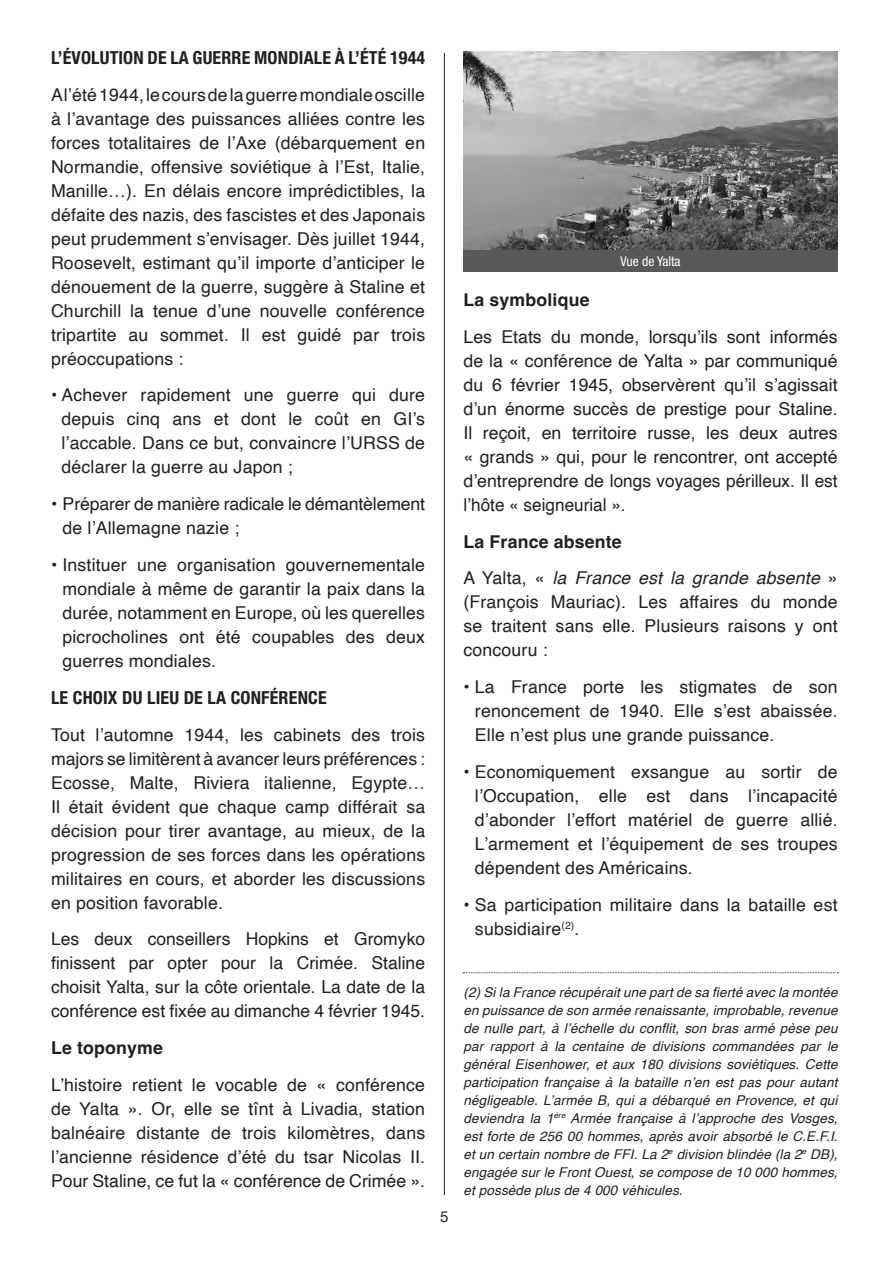
<style>
.page{position:relative;width:893px;height:1263px;background:#fff}
.page>*{position:absolute;margin:0;border:0;box-sizing:border-box;transform-origin:0 0}
.t1{font:700 condensed 18px "Helvetica Neue LT Std";letter-spacing:.01em;color:#231f20}
.t2{font:17.7px/24px "Helvetica";letter-spacing:.01em;color:#231f20;text-align:justify}
.t3{font:17.7px/24px "Helvetica";letter-spacing:-.01em;color:#231f20}
.t4{font:italic 17.7px/36.8px "Helvetica";letter-spacing:.01em;color:#231f20}
.t5{font:700 17.7px "Helvetica";letter-spacing:.01em;color:#231f20}
.t6{font:15px "Helvetica Neue";color:#231f20}
.t7{font:italic 13.5px/18px "Helvetica";letter-spacing:.01em;color:#231f20;text-align:justify}
.t8{font:condensed 13.5px "Helvetica Neue LT Std";color:#fff}
.s1{font-weight:700;font-style:normal}
.s2{font-style:normal}
</style>
<div class="page">
<hr style="left:444px;top:53px;width:1px;height:1142px;background:#231f20">
<svg style="left:463px;top:972px;width:375px;height:1px"></svg>
<img style="left:463px;top:51px;width:375px;height:199px">
<div style="left:463px;top:250px;width:375px;height:21px;background:#57585a"></div>
<p class="t1" style="left:51px;top:47px;width:376px">L’ÉVOLUTION DE LA GUERRE MONDIALE À L’ÉTÉ 1944</p>
<p class="t2" style="left:51px;top:83px;width:376px">A l’été 1944, le cours de la guerre mondiale oscille à l’avantage des puissances alliées contre les forces totalitaires de l’Axe (débarquement en Normandie, offensive soviétique à l’Est, Italie, Manille…). En délais encore imprédictibles, la défaite des nazis, des fascistes et des Japonais peut prudemment s’envisager. Dès juillet 1944, Roosevelt, estimant qu’il importe d’anticiper le dénouement de la guerre, suggère à Staline et Churchill la tenue d’une nouvelle conférence tripartite au sommet. Il est guidé par trois préoccupations :</p>
<p class="t2" style="left:62px;top:384px;width:365px;text-indent:-10px">• Achever rapidement une guerre qui dure depuis cinq ans et dont le coût en GI’s l’accable. Dans ce but, convaincre l’URSS de déclarer la guerre au Japon ;</p>
<p class="t3" style="left:62px;top:493px;width:364px;text-indent:-11px">• Préparer de manière radicale le démantèlement de l’Allemagne nazie ;</p>
<p class="t2" style="left:62px;top:553px;width:364px;text-indent:-11px">• Instituer une organisation gouvernementale mondiale à même de garantir la paix dans la durée, notamment en Europe, où les querelles picrocholines ont été coupables des deux guerres mondiales.</p>
<p class="t1" style="left:51px;top:686px;width:277px">LE CHOIX DU LIEU DE LA CONFÉRENCE</p>
<p class="t2" style="left:51px;top:723px;width:376px">Tout l’automne 1944, les cabinets des trois majors se limitèrent à avancer leurs préférences :<br>Ecosse, Malte, Riviera italienne, Egypte… Il était évident que chaque camp différait sa décision pour tirer avantage, au mieux, de la progression de ses forces dans les opérations militaires en cours, et aborder les discussions en position favorable.</p>
<p class="t2" style="left:51px;top:927px;width:376px">Les deux conseillers Hopkins et Gromyko finissent par opter pour la Crimée. Staline choisit Yalta, sur la côte orientale. La date de la conférence est fixée au dimanche 4 février 1945.</p>
<p class="t5" style="left:51px;top:1037px;width:113px">Le toponyme</p>
<p class="t2" style="left:51px;top:1073px;width:376px">L’histoire retient le vocable de « conférence de Yalta ». Or, elle se tînt à Livadia, station balnéaire distante de trois kilomètres, dans l’ancienne résidence d’été du tsar Nicolas II.<br>Pour Staline, ce fut la « conférence de Crimée ».</p>
<p class="t6" style="left:440px;top:1206px;width:10px">5</p>
<p class="t8" style="left:621px;top:253px;width:61px">Vue de Yalta</p>
<p class="t5" style="left:463px;top:289px;width:128px">La symbolique</p>
<p class="t2" style="left:463px;top:325px;width:376px">Les Etats du monde, lorsqu’ils sont informés de la « conférence de Yalta » par communiqué du 6 février 1945, observèrent qu’il s’agissait d’un énorme succès de prestige pour Staline.<br>Il reçoit, en territoire russe, les deux autres « grands » qui, pour le rencontrer, ont accepté d’entreprendre de longs voyages périlleux. Il est l’hôte « seigneurial ».</p>
<p class="t4" style="left:463px;top:523px;width:376px"><span class="s1">La France absente<br></span><span class="s2">A Yalta, «</span> la France est la grande absente <span class="s2">»</span></p>
<p class="t2" style="left:463px;top:591px;width:376px">(François Mauriac). Les affaires du monde se traitent sans elle. Plusieurs raisons y ont concouru :</p>
<p class="t2" style="left:475px;top:675px;width:364px;text-indent:-11px">• La France porte les stigmates de son renoncement de 1940. Elle s’est abaissée.<br>Elle n’est plus une grande puissance.</p>
<p class="t2" style="left:475px;top:760px;width:364px;text-indent:-11px">• Economiquement exsangue au sortir de l’Occupation, elle est dans l’incapacité d’abonder l’effort matériel de guerre allié.<br>L’armement et l’équipement de ses troupes dépendent des Américains.</p>
<p class="t2" style="left:475px;top:893px;width:364px;text-indent:-11px">• Sa participation militaire dans la bataille est subsidiaire<sup>(2)</sup>.</p>
<p class="t7" style="left:463px;top:983px;width:376px">(2) Si la France récupérait une part de sa fierté avec la montée en puissance de son armée renaissante, improbable, revenue de nulle part, à l’échelle du conflit, son bras armé pèse peu par rapport à la centaine de divisions commandées par le général Eisenhower, et aux 180 divisions soviétiques. Cette participation française à la bataille n’en est pas pour autant négligeable. L’armée B, qui a débarqué en Provence, et qui deviendra la 1<sup>ère</sup> Armée française à l’approche des Vosges, est forte de 256 00 hommes, après avoir absorbé le C.E.F.I. et un certain nombre de FFI. La 2<sup>e</sup> division blindée (la 2<sup>e</sup> DB), engagée sur le Front Ouest, se compose de 10 000 hommes, et possède plus de 4 000 véhicules.</p>
</div>
